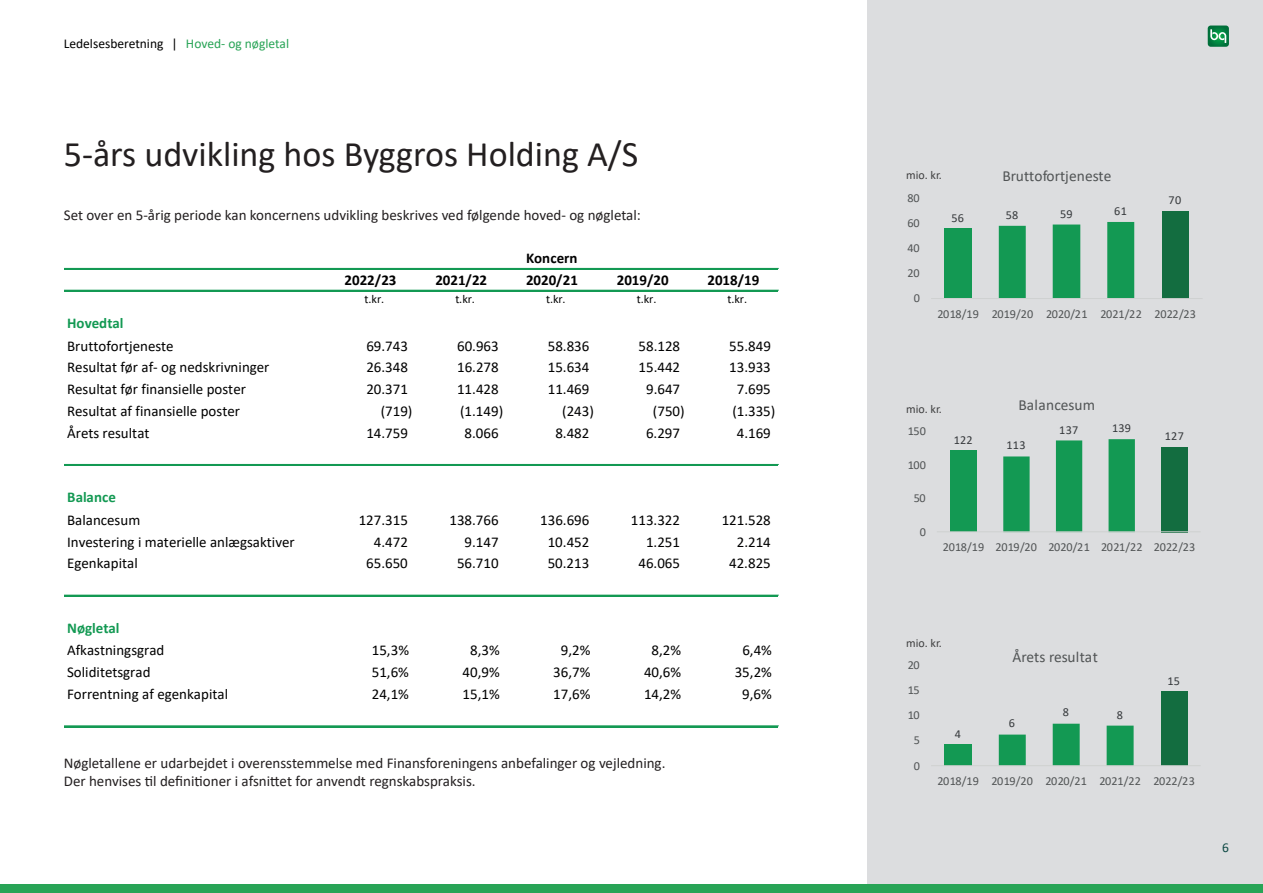
<style>
.page{position:relative;width:1263px;height:893px;background:#fff}
.page>*{position:absolute;margin:0;border:0;box-sizing:border-box;transform-origin:0 0}
.t1{font:36px "Calibri";color:#231f20}
.t2{font:15.45px "Calibri";color:#515455}
.t3{font:15px "Calibri";color:#000001}
.t4{font:15px "Calibri";color:#231f20}
.t5{font:700 15px "Calibri";color:#000001}
.t6{font:700 15px "Calibri";color:#139953}
.t7{font:13.5px "Calibri";color:#000}
.t8{font:13.5px "Calibri";color:#0f4a45}
.t9{font:12.15px "Calibri";letter-spacing:-.005em;color:#515455}
.t10{font:12.15px "Calibri";letter-spacing:.02em;color:#36393c}
.t11{font:12.15px "Calibri";letter-spacing:-.035em;color:#515455}
.t12{font:12px "Calibri";letter-spacing:-.005em;color:#000001}
.t13{font:12px "Calibri";color:#3e3e3f}
.s1{color:#28a456}
</style>
<div class="page">
<div style="left:867px;top:0;width:396px;height:893px;background:#dcdddf"></div>
<div style="left:944px;top:228px;width:28px;height:70px;background:#139953"></div>
<div style="left:1162px;top:211px;width:27px;height:87px;background:#136d40"></div>
<svg style="left:999px;top:222px;width:135px;height:76px"></svg>
<hr style="left:931px;top:298px;width:271px;height:1px;background:#cfd1d0">
<div style="left:950px;top:451px;width:26px;height:81px;background:#139953"></div>
<div style="left:1161px;top:447px;width:26px;height:85px;background:#136d40"></div>
<svg style="left:1003px;top:439px;width:132px;height:92px"></svg>
<hr style="left:937px;top:531px;width:264px;height:1px;background:#cfd1d0">
<div style="left:944px;top:745px;width:28px;height:21px;background:#139953"></div>
<div style="left:1160px;top:692px;width:27px;height:74px;background:#136d40"></div>
<svg style="left:999px;top:724px;width:134px;height:41px"></svg>
<hr style="left:931px;top:765px;width:270px;height:1px;background:#cfd1d0">
<hr style="left:64px;top:268px;width:714px;height:2px;background:#139953">
<hr style="left:64px;top:290px;width:714px;height:2px;background:#139953">
<hr style="left:64px;top:464px;width:714px;height:2px;background:#139953">
<hr style="left:64px;top:595px;width:714px;height:2px;background:#139953">
<hr style="left:64px;top:726px;width:714px;height:1px;background:#139953">
<div style="left:0;top:884px;width:1263px;height:9px;background:#28a456"></div>
<svg style="left:1208px;top:26px;width:21px;height:21px"></svg>
<p class="t7" style="left:64px;top:35px;width:227px">Ledelsesberetning | <span class="s1">Hoved- og nøgletal</span></p>
<p class="t1" style="left:64px;top:129px;width:576px">5-års udvikling hos Byggros Holding A/S</p>
<p class="t4" style="left:64px;top:204px;width:579px">Set over en 5-årig periode kan koncernens udvikling beskrives ved følgende hoved- og nøgletal:</p>
<p class="t5" style="left:526px;top:247px;width:53px">Koncern</p>
<p class="t6" style="left:67px;top:312px;width:58px">Hovedtal</p>
<p class="t5" style="left:345px;top:270px;width:53px">2022/23</p>
<p class="t5" style="left:435px;top:270px;width:53px">2021/22</p>
<p class="t5" style="left:526px;top:270px;width:53px">2020/21</p>
<p class="t5" style="left:617px;top:270px;width:53px">2019/20</p>
<p class="t5" style="left:707px;top:270px;width:53px">2018/19</p>
<p class="t12" style="left:365px;top:291px;width:21px">t.kr.</p>
<p class="t12" style="left:455px;top:291px;width:21px">t.kr.</p>
<p class="t12" style="left:546px;top:291px;width:21px">t.kr.</p>
<p class="t12" style="left:637px;top:291px;width:21px">t.kr.</p>
<p class="t12" style="left:727px;top:291px;width:21px">t.kr.</p>
<p class="t3" style="left:67px;top:335px;width:108px">Bruttofortjeneste</p>
<p class="t3" style="left:366px;top:335px;width:43px">69.743</p>
<p class="t3" style="left:457px;top:335px;width:43px">60.963</p>
<p class="t3" style="left:548px;top:335px;width:43px">58.836</p>
<p class="t3" style="left:639px;top:335px;width:43px">58.128</p>
<p class="t3" style="left:729px;top:335px;width:43px">55.849</p>
<p class="t3" style="left:67px;top:357px;width:204px">Resultat før af- og nedskrivninger</p>
<p class="t3" style="left:366px;top:357px;width:43px">26.348</p>
<p class="t3" style="left:457px;top:357px;width:43px">16.278</p>
<p class="t3" style="left:548px;top:357px;width:43px">15.634</p>
<p class="t3" style="left:638px;top:357px;width:43px">15.442</p>
<p class="t3" style="left:729px;top:357px;width:43px">13.933</p>
<p class="t3" style="left:67px;top:379px;width:180px">Resultat før finansielle poster</p>
<p class="t3" style="left:366px;top:379px;width:43px">20.371</p>
<p class="t3" style="left:457px;top:379px;width:43px">11.428</p>
<p class="t3" style="left:548px;top:379px;width:43px">11.469</p>
<p class="t3" style="left:646px;top:379px;width:36px">9.647</p>
<p class="t3" style="left:737px;top:379px;width:36px">7.695</p>
<p class="t3" style="left:67px;top:400px;width:174px">Resultat af finansielle poster</p>
<p class="t3" style="left:381px;top:400px;width:33px">(719)</p>
<p class="t3" style="left:460px;top:400px;width:45px">(1.149)</p>
<p class="t3" style="left:562px;top:400px;width:33px">(243)</p>
<p class="t3" style="left:653px;top:400px;width:33px">(750)</p>
<p class="t3" style="left:732px;top:400px;width:45px">(1.335)</p>
<p class="t3" style="left:67px;top:422px;width:84px">Årets resultat</p>
<p class="t3" style="left:366px;top:422px;width:43px">14.759</p>
<p class="t3" style="left:465px;top:422px;width:36px">8.066</p>
<p class="t3" style="left:555px;top:422px;width:36px">8.482</p>
<p class="t3" style="left:646px;top:422px;width:36px">6.297</p>
<p class="t3" style="left:737px;top:422px;width:36px">4.169</p>
<p class="t6" style="left:67px;top:487px;width:50px">Balance</p>
<p class="t3" style="left:67px;top:509px;width:75px">Balancesum</p>
<p class="t3" style="left:359px;top:509px;width:51px">127.315</p>
<p class="t3" style="left:449px;top:509px;width:51px">138.766</p>
<p class="t3" style="left:540px;top:509px;width:51px">136.696</p>
<p class="t3" style="left:631px;top:509px;width:51px">113.322</p>
<p class="t3" style="left:722px;top:509px;width:51px">121.528</p>
<p class="t3" style="left:67px;top:531px;width:229px">Investering i materielle anlægsaktiver</p>
<p class="t3" style="left:374px;top:531px;width:36px">4.472</p>
<p class="t3" style="left:465px;top:531px;width:36px">9.147</p>
<p class="t3" style="left:548px;top:531px;width:43px">10.452</p>
<p class="t3" style="left:646px;top:531px;width:36px">1.251</p>
<p class="t3" style="left:737px;top:531px;width:36px">2.214</p>
<p class="t3" style="left:67px;top:553px;width:72px">Egenkapital</p>
<p class="t3" style="left:366px;top:553px;width:43px">65.650</p>
<p class="t3" style="left:457px;top:553px;width:43px">56.710</p>
<p class="t3" style="left:548px;top:553px;width:43px">50.213</p>
<p class="t3" style="left:638px;top:553px;width:43px">46.065</p>
<p class="t3" style="left:729px;top:553px;width:43px">42.825</p>
<p class="t6" style="left:67px;top:617px;width:54px">Nøgletal</p>
<p class="t3" style="left:67px;top:640px;width:99px">Afkastningsgrad</p>
<p class="t3" style="left:372px;top:640px;width:39px">15,3%</p>
<p class="t3" style="left:470px;top:640px;width:31px">8,3%</p>
<p class="t3" style="left:561px;top:640px;width:31px">9,2%</p>
<p class="t3" style="left:652px;top:640px;width:31px">8,2%</p>
<p class="t3" style="left:742px;top:640px;width:31px">6,4%</p>
<p class="t3" style="left:67px;top:662px;width:85px">Soliditetsgrad</p>
<p class="t3" style="left:372px;top:662px;width:39px">51,6%</p>
<p class="t3" style="left:463px;top:662px;width:39px">40,9%</p>
<p class="t3" style="left:553px;top:662px;width:39px">36,7%</p>
<p class="t3" style="left:644px;top:662px;width:39px">40,6%</p>
<p class="t3" style="left:735px;top:662px;width:39px">35,2%</p>
<p class="t3" style="left:67px;top:684px;width:163px">Forrentning af egenkapital</p>
<p class="t3" style="left:372px;top:684px;width:39px">24,1%</p>
<p class="t3" style="left:463px;top:684px;width:39px">15,1%</p>
<p class="t3" style="left:553px;top:684px;width:39px">17,6%</p>
<p class="t3" style="left:644px;top:684px;width:39px">14,2%</p>
<p class="t3" style="left:742px;top:684px;width:31px">9,6%</p>
<p class="t4" style="left:64px;top:753px;width:603px">Nøgletallene er udarbejdet i overensstemmelse med Finansforeningens anbefalinger og vejledning.</p>
<p class="t4" style="left:64px;top:771px;width:413px">Der henvises til definitioner i afsnittet for anvendt regnskabspraksis.</p>
<p class="t13" style="left:906px;top:167px;width:37px">mio. kr.</p>
<p class="t11" style="left:907px;top:189px;width:13px">80</p>
<p class="t11" style="left:907px;top:214px;width:13px">60</p>
<p class="t11" style="left:907px;top:239px;width:13px">40</p>
<p class="t11" style="left:907px;top:265px;width:13px">20</p>
<p class="t11" style="left:914px;top:290px;width:8px">0</p>
<p class="t2" style="left:1002px;top:165px;width:111px">Bruttofortjeneste</p>
<p class="t10" style="left:951px;top:209px;width:14px">56</p>
<p class="t10" style="left:1006px;top:206px;width:14px">58</p>
<p class="t10" style="left:1060px;top:205px;width:14px">59</p>
<p class="t10" style="left:1114px;top:203px;width:14px">61</p>
<p class="t10" style="left:1168px;top:192px;width:14px">70</p>
<p class="t9" style="left:937px;top:305px;width:260px">2018/19 2019/20 2020/21 2021/22 2022/23</p>
<p class="t13" style="left:906px;top:401px;width:37px">mio. kr.</p>
<p class="t11" style="left:908px;top:423px;width:20px">150</p>
<p class="t11" style="left:908px;top:456px;width:20px">100</p>
<p class="t11" style="left:914px;top:490px;width:13px">50</p>
<p class="t11" style="left:920px;top:523px;width:8px">0</p>
<p class="t10" style="left:954px;top:431px;width:21px">122</p>
<p class="t2" style="left:1018px;top:394px;width:78px">Balancesum</p>
<p class="t10" style="left:1006px;top:437px;width:21px">113</p>
<p class="t10" style="left:1059px;top:421px;width:21px">137</p>
<p class="t10" style="left:1112px;top:420px;width:21px">139</p>
<p class="t10" style="left:1165px;top:427px;width:21px">127</p>
<p class="t9" style="left:943px;top:539px;width:254px">2018/19 2019/20 2020/21 2021/22 2022/23</p>
<p class="t13" style="left:906px;top:634px;width:37px">mio. kr.</p>
<p class="t11" style="left:908px;top:657px;width:13px">20</p>
<p class="t11" style="left:908px;top:682px;width:13px">15</p>
<p class="t11" style="left:908px;top:707px;width:13px">10</p>
<p class="t11" style="left:914px;top:732px;width:8px">5</p>
<p class="t11" style="left:914px;top:757px;width:8px">0</p>
<p class="t10" style="left:955px;top:726px;width:8px">4</p>
<p class="t2" style="left:1012px;top:646px;width:87px">Årets resultat</p>
<p class="t10" style="left:1009px;top:715px;width:8px">6</p>
<p class="t10" style="left:1063px;top:704px;width:8px">8</p>
<p class="t10" style="left:1117px;top:706px;width:8px">8</p>
<p class="t10" style="left:1167px;top:672px;width:14px">15</p>
<p class="t9" style="left:937px;top:773px;width:259px">2018/19 2019/20 2020/21 2021/22 2022/23</p>
<p class="t8" style="left:1222px;top:838px;width:8px">6</p>
</div>
